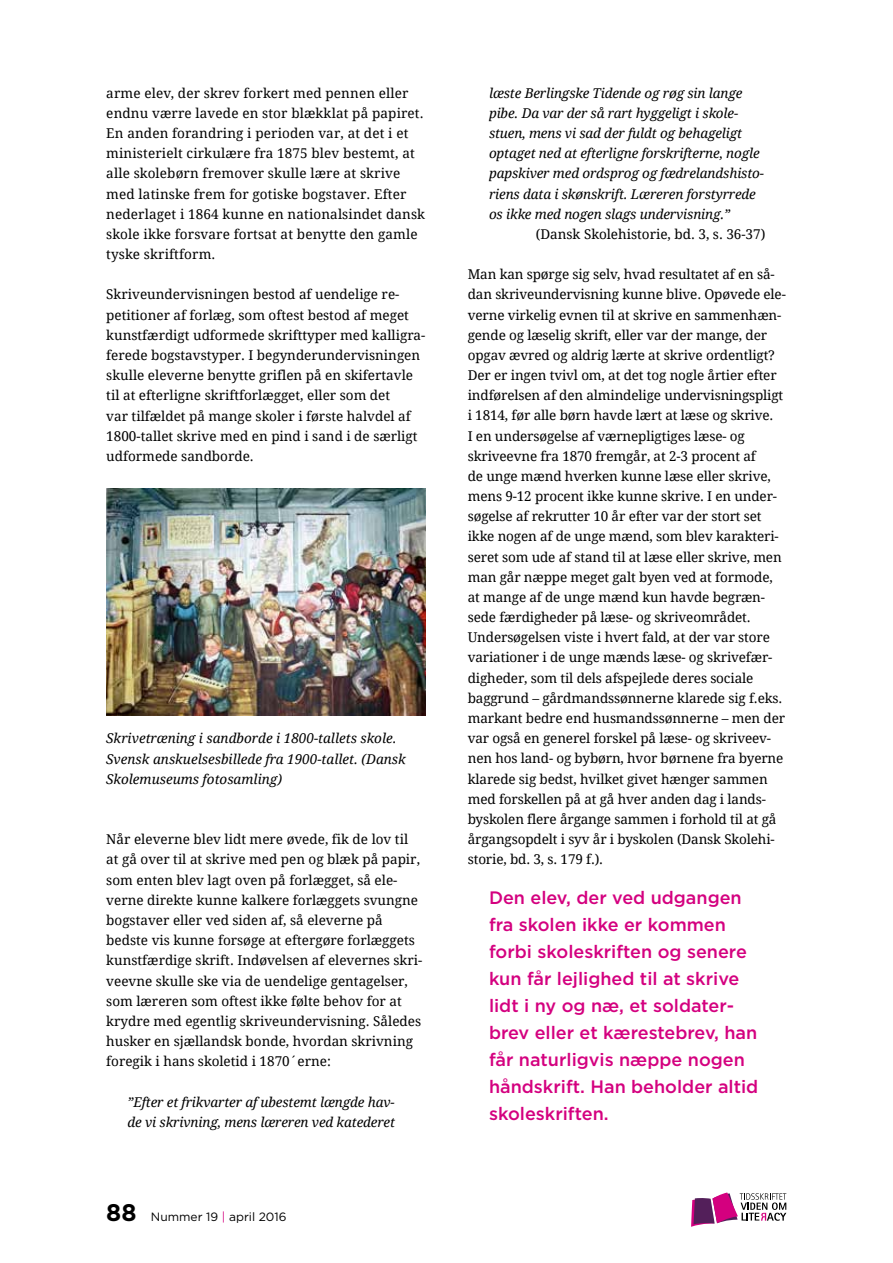
<style>
.page{position:relative;width:893px;height:1263px;background:#fff}
.page>*{position:absolute;margin:0;border:0;box-sizing:border-box;transform-origin:0 0}
.t1{font:500 18px/27px "Gotham";color:#d4007f}
.t2{font:13.5px/20.1px "Droid Serif";color:#000}
.t3{font:italic 13.5px/20.1px "Droid Serif";letter-spacing:-.01em;color:#000}
.t4{font:12px "Gotham";color:#000}
.s1{font-weight:700;font-size:24px}
.s2{color:#d4007f}
</style>
<div class="page">
<img style="left:106px;top:489px;width:319px;height:227px">
<svg style="left:691px;top:1192px;width:95px;height:35px"></svg>
<p class="t2" style="left:106px;top:83px;width:320px">arme elev, der skrev forkert med pennen eller endnu værre lavede en stor blækklat på papiret.<br>En anden forandring i perioden var, at det i et ministerielt cirkulære fra 1875 blev bestemt, at alle skolebørn fremover skulle lære at skrive med latinske frem for gotiske bogstaver. Efter nederlaget i 1864 kunne en nationalsindet dansk skole ikke forsvare fortsat at benytte den gamle tyske skriftform.</p>
<p class="t2" style="left:106px;top:285px;width:320px">Skriveundervisningen bestod af uendelige re&shy;petitioner af forlæg, som oftest bestod af meget kunstfærdigt udformede skrifttyper med kalligra&shy;ferede bogstavstyper. I begynderundervisningen skulle eleverne benytte griflen på en skifertavle til at efterligne skriftforlægget, eller som det<br>var tilfældet på mange skoler i første halvdel af 1800-tallet skrive med en pind i sand i de særligt udformede sandborde.</p>
<p class="t3" style="left:106px;top:729px;width:301px">Skrivetræning i sandborde i 1800-tallets skole.<br>Svensk anskuelsesbillede fra 1900-tallet. (Dansk<br>Skolemuseums fotosamling)</p>
<p class="t2" style="left:106px;top:829px;width:318px">Når eleverne blev lidt mere øvede, fik de lov til at gå over til at skrive med pen og blæk på papir, som enten blev lagt oven på forlægget, så ele&shy;verne direkte kunne kalkere forlæggets svungne bogstaver eller ved siden af, så eleverne på bedste vis kunne forsøge at eftergøre forlæggets kunstfærdige skrift. Indøvelsen af elevernes skri&shy;veevne skulle ske via de uendelige gentagelser, som læreren som oftest ikke følte behov for at krydre med egentlig skriveundervisning. Således husker en sjællandsk bonde, hvordan skrivning foregik i hans skoletid i 1870´erne:</p>
<p class="t3" style="left:128px;top:1092px;width:269px">”Efter et frikvarter af ubestemt længde hav&shy;de vi skrivning, mens læreren ved katederet</p>
<p class="t4" style="left:106px;top:1209px;width:182px"><span class="s1">88</span> Nummer 19 <span class="s2">|</span> april 2016</p>
<p class="t3" style="left:489px;top:83px;width:277px">læste Berlingske Tidende og røg sin lange pibe. Da var der så rart hyggeligt i skole&shy;stuen, mens vi sad der fuldt og behageligt optaget ned at efterligne forskrifterne, nogle papskiver med ordsprog og fædrelandshisto&shy;riens data i skønskrift. Læreren forstyrrede os ikke med nogen slags undervisning.”</p>
<p class="t2" style="left:536px;top:224px;width:231px">(Dansk Skolehistorie, bd. 3, s. 36-37)</p>
<p class="t2" style="left:468px;top:264px;width:320px">Man kan spørge sig selv, hvad resultatet af en så&shy;dan skriveundervisning kunne blive. Opøvede ele&shy;verne virkelig evnen til at skrive en sammenhæn&shy;gende og læselig skrift, eller var der mange, der opgav ævred og aldrig lærte at skrive ordentligt?<br>Der er ingen tvivl om, at det tog nogle årtier efter indførelsen af den almindelige undervisningspligt i 1814, før alle børn havde lært at læse og skrive.<br>I en undersøgelse af værnepligtiges læse- og skriveevne fra 1870 fremgår, at 2-3 procent af<br>de unge mænd hverken kunne læse eller skrive, mens 9-12 procent ikke kunne skrive. I en under&shy;søgelse af rekrutter 10 år efter var der stort set ikke nogen af de unge mænd, som blev karakteri&shy;seret som ude af stand til at læse eller skrive, men man går næppe meget galt byen ved at formode, at mange af de unge mænd kun havde begræn&shy;sede færdigheder på læse- og skriveområdet.<br>Undersøgelsen viste i hvert fald, at der var store variationer i de unge mænds læse- og skrivefær&shy;digheder, som til dels afspejlede deres sociale baggrund – gårdmandssønnerne klarede sig f.eks. markant bedre end husmandssønnerne – men der var også en generel forskel på læse- og skriveev&shy;nen hos land- og bybørn, hvor børnene fra byerne klarede sig bedst, hvilket givet hænger sammen med forskellen på at gå hver anden dag i lands&shy;byskolen flere årgange sammen i forhold til at gå årgangsopdelt i syv år i byskolen (Dansk Skolehi&shy;storie, bd. 3, s. 179 f.).</p>
<p class="t1" style="left:489px;top:884px;width:271px">Den elev, der ved udgangen fra skolen ikke er kommen forbi skoleskriften og senere kun får lejlighed til at skrive lidt i ny og næ, et soldater&shy;brev eller et kærestebrev, han får naturligvis næppe nogen håndskrift. Han beholder altid skoleskriften.</p>
</div>
